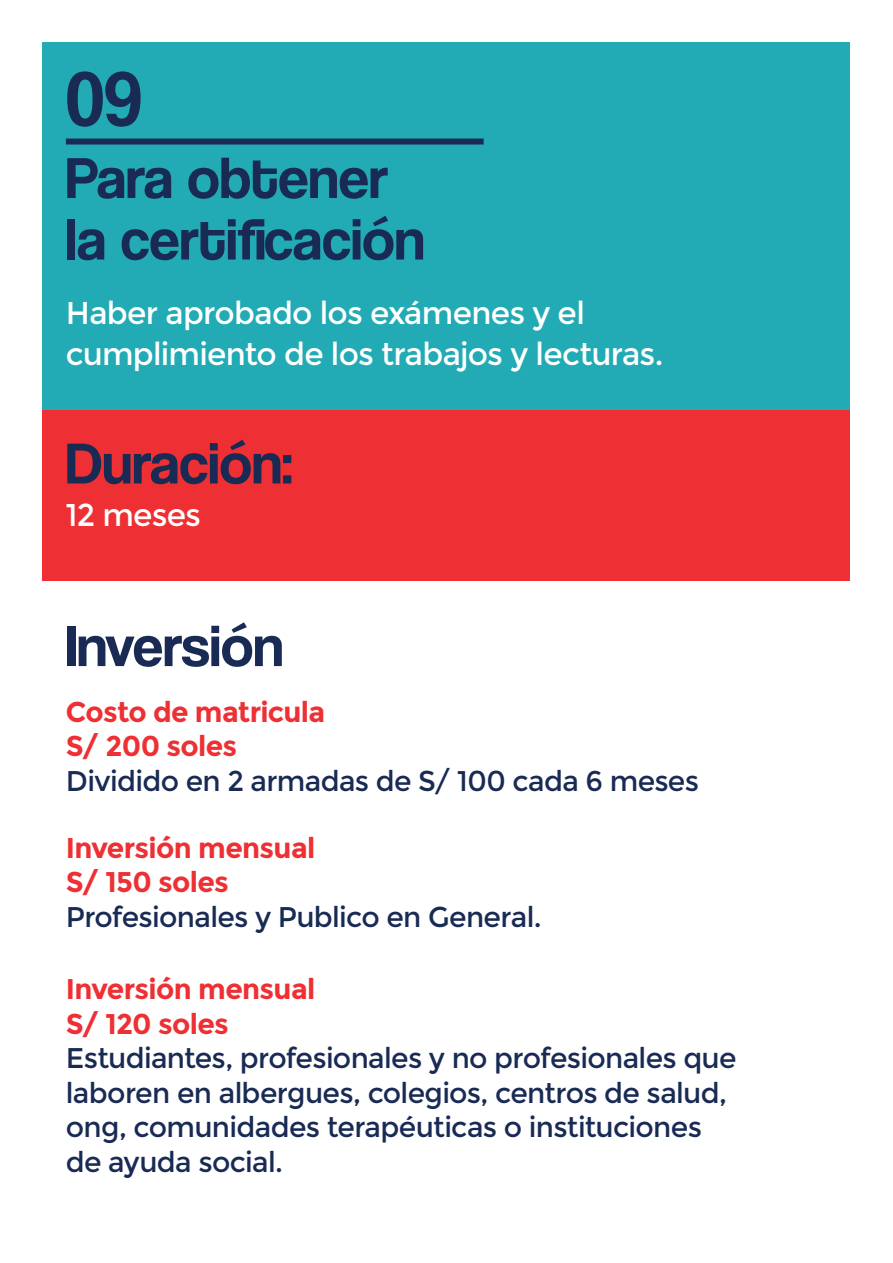
<style>
.page{position:relative;width:893px;height:1263px;background:#fff}
.page>*{position:absolute;margin:0;border:0;box-sizing:border-box;transform-origin:0 0}
.t1{font:78px "Coolvetica Rg";color:#192b54}
.t2{font:60px "Coolvetica Rg";color:#192b54}
.t3{font:31.5px/40.5px "Montserrat";letter-spacing:-.025em;color:#fff}
.t4{font:28.5px "Montserrat";letter-spacing:-.025em;color:#192b54}
.t5{font:700 28.5px "Montserrat";letter-spacing:-.025em;color:#ee3034}
</style>
<div class="page">
<div style="left:43px;top:43px;width:807px;height:367px;background:#22abb4"></div>
<div style="left:43px;top:410px;width:807px;height:170px;background:#ee3034"></div>
<div style="left:66px;top:139px;width:418px;height:6px;background:#192b54"></div>
<p class="t1" style="left:66px;top:53px;width:78px">09</p>
<p class="t2" style="left:66px;top:143px;width:324px">Para obtener</p>
<p class="t2" style="left:66px;top:204px;width:361px">la certificación</p>
<p class="t3" style="left:66px;top:293px;width:599px">Haber aprobado los exámenes y el cumplimiento de los trabajos y lecturas.</p>
<p class="t2" style="left:66px;top:428px;width:228px">Duración:</p>
<p class="t3" style="left:66px;top:495px;width:137px">12 meses</p>
<p class="t2" style="left:66px;top:611px;width:219px">Inversión</p>
<p class="t5" style="left:66px;top:695px;width:261px">Costo de matricula</p>
<p class="t5" style="left:66px;top:729px;width:173px">S/ 200 soles</p>
<p class="t4" style="left:66px;top:764px;width:635px">Dividido en 2 armadas de S/ 100 cada 6 meses</p>
<p class="t5" style="left:66px;top:831px;width:251px">Inversión mensual</p>
<p class="t5" style="left:66px;top:865px;width:164px">S/ 150 soles</p>
<p class="t4" style="left:66px;top:900px;width:477px">Profesionales y Publico en General.</p>
<p class="t5" style="left:66px;top:972px;width:251px">Inversión mensual</p>
<p class="t5" style="left:66px;top:1007px;width:164px">S/ 120 soles</p>
<p class="t4" style="left:66px;top:1042px;width:672px">Estudiantes, profesionales y no profesionales que</p>
<p class="t4" style="left:66px;top:1076px;width:663px">laboren en albergues, colegios, centros de salud,</p>
<p class="t4" style="left:66px;top:1111px;width:638px">ong, comunidades terapéuticas o instituciones</p>
<p class="t4" style="left:66px;top:1145px;width:219px">de ayuda social.</p>
</div>
